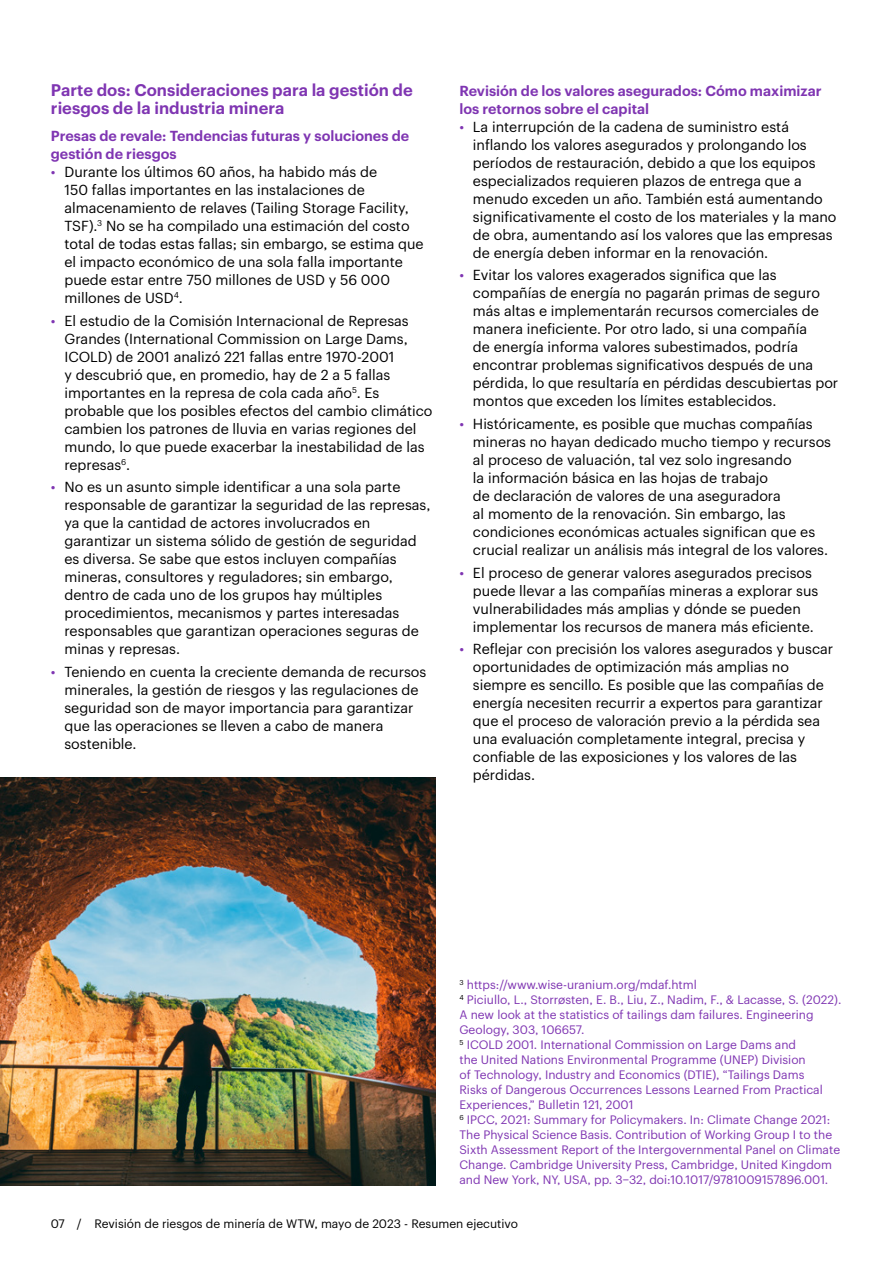
<style>
.page{position:relative;width:893px;height:1263px;background:#fff}
.page>*{position:absolute;margin:0;border:0;box-sizing:border-box;transform-origin:0 0}
.t1{font:600 16.5px/18px "Graphik";color:#7f35b2}
.t2{font:14.25px/18px "Graphik";color:#000}
.t3{font:600 14.25px/18px "Graphik";color:#7f35b2}
.t4{font:12px/15px "Graphik";color:#7f35b2}
.t5{font:12px "Graphik";color:#000}
.s1{color:#7f35b2}
</style>
<div class="page">
<img style="left:0;top:777px;width:435px;height:408px">
<p class="t1" style="left:51px;top:80px;width:363px">Parte dos: Consideraciones para la gestión de riesgos de la industria minera</p>
<p class="t3" style="left:51px;top:126px;width:360px">Presas de revale: Tendencias futuras y soluciones de gestión de riesgos</p>
<p class="t2" style="left:64px;top:162px;width:361px;text-indent:-13px"><span class="s1">•</span> Durante los últimos 60 años, ha habido más de<br>150 fallas importantes en las instalaciones de almacenamiento de relaves (Tailing Storage Facility, TSF).<sup>3</sup> No se ha compilado una estimación del costo total de todas estas fallas; sin embargo, se estima que el impacto económico de una sola falla importante puede estar entre 750 millones de USD y 56 000 millones de USD<sup>4</sup>.</p>
<p class="t2" style="left:64px;top:310px;width:370px;text-indent:-13px"><span class="s1">•</span> El estudio de la Comisión Internacional de Represas Grandes (International Commission on Large Dams, ICOLD) de 2001 analizó 221 fallas entre 1970-2001<br>y descubrió que, en promedio, hay de 2 a 5 fallas importantes en la represa de cola cada año<sup>5</sup>. Es probable que los posibles efectos del cambio climático cambien los patrones de lluvia en varias regiones del mundo, lo que puede exacerbar la inestabilidad de las represas<sup>6</sup>.</p>
<p class="t2" style="left:64px;top:477px;width:368px;text-indent:-13px"><span class="s1">•</span> No es un asunto simple identificar a una sola parte responsable de garantizar la seguridad de las represas, ya que la cantidad de actores involucrados en garantizar un sistema sólido de gestión de seguridad es diversa. Se sabe que estos incluyen compañías mineras, consultores y reguladores; sin embargo, dentro de cada uno de los grupos hay múltiples procedimientos, mecanismos y partes interesadas responsables que garantizan operaciones seguras de minas y represas.</p>
<p class="t2" style="left:64px;top:661px;width:363px;text-indent:-13px"><span class="s1">•</span> Teniendo en cuenta la creciente demanda de recursos minerales, la gestión de riesgos y las regulaciones de seguridad son de mayor importancia para garantizar que las operaciones se lleven a cabo de manera sostenible.</p>
<p class="t3" style="left:459px;top:81px;width:364px">Revisión de los valores asegurados: Cómo maximizar los retornos sobre el capital</p>
<p class="t2" style="left:473px;top:117px;width:365px;text-indent:-13px"><span class="s1">•</span> La interrupción de la cadena de suministro está inflando los valores asegurados y prolongando los períodos de restauración, debido a que los equipos especializados requieren plazos de entrega que a menudo exceden un año. También está aumentando significativamente el costo de los materiales y la mano de obra, aumentando así los valores que las empresas de energía deben informar en la renovación.</p>
<p class="t2" style="left:473px;top:265px;width:367px;text-indent:-13px"><span class="s1">•</span> Evitar los valores exagerados significa que las compañías de energía no pagarán primas de seguro más altas e implementarán recursos comerciales de manera ineficiente. Por otro lado, si una compañía<br>de energía informa valores subestimados, podría encontrar problemas significativos después de una pérdida, lo que resultaría en pérdidas descubiertas por montos que exceden los límites establecidos.</p>
<p class="t2" style="left:473px;top:414px;width:360px;text-indent:-13px"><span class="s1">•</span> Históricamente, es posible que muchas compañías mineras no hayan dedicado mucho tiempo y recursos al proceso de valuación, tal vez solo ingresando<br>la información básica en las hojas de trabajo<br>de declaración de valores de una aseguradora<br>al momento de la renovación. Sin embargo, las condiciones económicas actuales significan que es crucial realizar un análisis más integral de los valores.</p>
<p class="t2" style="left:473px;top:562px;width:347px;text-indent:-13px"><span class="s1">•</span> El proceso de generar valores asegurados precisos puede llevar a las compañías mineras a explorar sus vulnerabilidades más amplias y dónde se pueden implementar los recursos de manera más eficiente.</p>
<p class="t2" style="left:473px;top:639px;width:362px;text-indent:-13px"><span class="s1">•</span> Reflejar con precisión los valores asegurados y buscar oportunidades de optimización más amplias no siempre es sencillo. Es posible que las compañías de energía necesiten recurrir a expertos para garantizar que el proceso de valoración previo a la pérdida sea una evaluación completamente integral, precisa y confiable de las exposiciones y los valores de las pérdidas.</p>
<p class="t4" style="left:459px;top:976px;width:383px"><sup>3</sup> https://www.wise-uranium.org/mdaf.html<br><sup>4</sup> Piciullo, L., Storrøsten, E. B., Liu, Z., Nadim, F., &amp; Lacasse, S. (2022).<br>A new look at the statistics of tailings dam failures. Engineering Geology, 303, 106657.<br><sup>5</sup> ICOLD 2001. International Commission on Large Dams and<br>the United Nations Environmental Programme (UNEP) Division<br>of Technology, Industry and Economics (DTIE), “Tailings Dams<br>Risks of Dangerous Occurrences Lessons Learned From Practical Experiences,” Bulletin 121, 2001<br><sup>6</sup> IPCC, 2021: Summary for Policymakers. In: Climate Change 2021:<br>The Physical Science Basis. Contribution of Working Group I to the Sixth Assessment Report of the Intergovernmental Panel on Climate Change. Cambridge University Press, Cambridge, United Kingdom and New York, NY, USA, pp. 3−32, doi:10.1017/9781009157896.001.</p>
<p class="t5" style="left:51px;top:1215px;width:469px">07 / Revisión de riesgos de minería de WTW, mayo de 2023 - Resumen ejecutivo</p>
</div>
